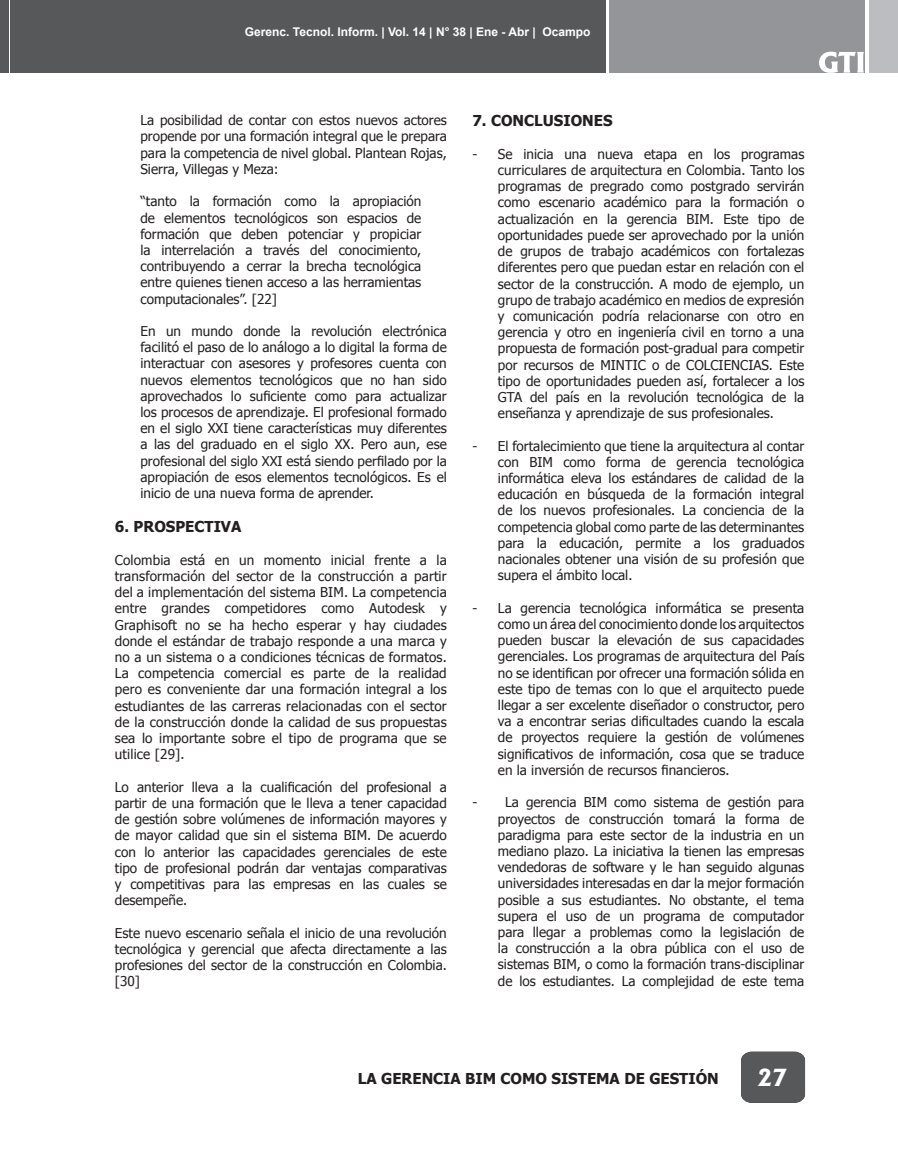
<style>
.page{position:relative;width:898px;height:1166px;background:#fff}
.page>*{position:absolute;margin:0;border:0;box-sizing:border-box;transform-origin:0 0}
.t1{font:800 22.5px "Albertus";color:#fff}
.t2{font:700 15px "Tahoma";color:#231f20}
.t3{font:13.5px/16.2px "Tahoma";color:#231f20;text-align:justify}
.t4{font:700 12px "Arial";color:#fff}
</style>
<div class="page">
<div style="left:10px;top:0;width:595px;height:73px;background:#57585a"></div>
<div style="left:609px;top:0;width:255px;height:73px;background:#939598"></div>
<div style="left:868px;top:0;width:29px;height:73px;background:#bcbdc0"></div>
<div style="left:741px;top:1051px;width:63px;height:51px;background:#57585a"></div>
<div style="left:0;top:0;width:9px;height:73px;background:#57585a"></div>
<svg style="left:819px;top:52px;width:44px;height:21px"></svg>
<p class="t4" style="left:245px;top:24px;width:347px">Gerenc. Tecnol. Inform. | Vol. 14 | N° 38 | Ene - Abr | Ocampo</p>
<p class="t3" style="left:140px;top:112px;width:308px">La posibilidad de contar con estos nuevos actores propende por una formación integral que le prepara para la competencia de nivel global. Plantean Rojas, Sierra, Villegas y Meza:</p>
<p class="t3" style="left:140px;top:193px;width:282px">“tanto la formación como la apropiación de elementos tecnológicos son espacios de formación que deben potenciar y propiciar la interrelación a través del conocimiento, contribuyendo a cerrar la brecha tecnológica entre quienes tienen acceso a las herramientas computacionales”. [22]</p>
<p class="t3" style="left:140px;top:322px;width:308px">En un mundo donde la revolución electrónica facilitó el paso de lo análogo a lo digital la forma de interactuar con asesores y profesores cuenta con nuevos elementos tecnológicos que no han sido aprovechados lo suficiente como para actualizar los procesos de aprendizaje. El profesional formado en el siglo XXI tiene características muy diferentes a las del graduado en el siglo XX. Pero aun, ese profesional del siglo XXI está siendo perfilado por la apropiación de esos elementos tecnológicos. Es el inicio de una nueva forma de aprender.</p>
<p class="t2" style="left:115px;top:516px;width:128px">6. PROSPECTIVA</p>
<p class="t3" style="left:115px;top:551px;width:333px">Colombia está en un momento inicial frente a la transformación del sector de la construcción a partir del a implementación del sistema BIM. La competencia entre grandes competidores como Autodesk y Graphisoft no se ha hecho esperar y hay ciudades donde el estándar de trabajo responde a una marca y no a un sistema o a condiciones técnicas de formatos.<br>La competencia comercial es parte de la realidad pero es conveniente dar una formación integral a los estudiantes de las carreras relacionadas con el sector de la construcción donde la calidad de sus propuestas sea lo importante sobre el tipo de programa que se utilice [29].</p>
<p class="t3" style="left:115px;top:778px;width:333px">Lo anterior lleva a la cualificación del profesional a partir de una formación que le lleva a tener capacidad de gestión sobre volúmenes de información mayores y de mayor calidad que sin el sistema BIM. De acuerdo con lo anterior las capacidades gerenciales de este tipo de profesional podrán dar ventajas comparativas y competitivas para las empresas en las cuales se desempeñe.</p>
<p class="t3" style="left:115px;top:923px;width:333px">Este nuevo escenario señala el inicio de una revolución tecnológica y gerencial que afecta directamente a las profesiones del sector de la construcción en Colombia. [30]</p>
<p class="t2" style="left:472px;top:110px;width:142px">7. CONCLUSIONES</p>
<p class="t3" style="left:497px;top:145px;width:308px;text-indent:-26px">- Se inicia una nueva etapa en los programas curriculares de arquitectura en Colombia. Tanto los programas de pregrado como postgrado servirán como escenario académico para la formación o actualización en la gerencia BIM. Este tipo de oportunidades puede ser aprovechado por la unión de grupos de trabajo académicos con fortalezas diferentes pero que puedan estar en relación con el sector de la construcción. A modo de ejemplo, un grupo de trabajo académico en medios de expresión y comunicación podría relacionarse con otro en gerencia y otro en ingeniería civil en torno a una propuesta de formación post-gradual para competir por recursos de MINTIC o de COLCIENCIAS. Este tipo de oportunidades pueden así, fortalecer a los GTA del país en la revolución tecnológica de la enseñanza y aprendizaje de sus profesionales.</p>
<p class="t3" style="left:497px;top:437px;width:308px;text-indent:-26px">- El fortalecimiento que tiene la arquitectura al contar con BIM como forma de gerencia tecnológica informática eleva los estándares de calidad de la educación en búsqueda de la formación integral de los nuevos profesionales. La conciencia de la competencia global como parte de las determinantes para la educación, permite a los graduados nacionales obtener una visión de su profesión que supera el ámbito local.</p>
<p class="t3" style="left:497px;top:599px;width:308px;text-indent:-26px">- La gerencia tecnológica informática se presenta como un área del conocimiento donde los arquitectos pueden buscar la elevación de sus capacidades gerenciales. Los programas de arquitectura del País no se identifican por ofrecer una formación sólida en este tipo de temas con lo que el arquitecto puede llegar a ser excelente diseñador o constructor, pero va a encontrar serias dificultades cuando la escala de proyectos requiere la gestión de volúmenes significativos de información, cosa que se traduce en la inversión de recursos financieros.</p>
<p class="t3" style="left:497px;top:793px;width:308px;text-indent:-26px">- La gerencia BIM como sistema de gestión para proyectos de construcción tomará la forma de paradigma para este sector de la industria en un mediano plazo. La iniciativa la tienen las empresas vendedoras de software y le han seguido algunas universidades interesadas en dar la mejor formación posible a sus estudiantes. No obstante, el tema supera el uso de un programa de computador para llegar a problemas como la legislación de la construcción a la obra pública con el uso de sistemas BIM, o como la formación trans-disciplinar de los estudiantes. La complejidad de este tema</p>
<p class="t2" style="left:358px;top:1067px;width:362px">LA GERENCIA BIM COMO SISTEMA DE GESTIÓN</p>
<h1 class="t1" style="left:757px;top:1062px;width:31px">27</h1>
</div>
